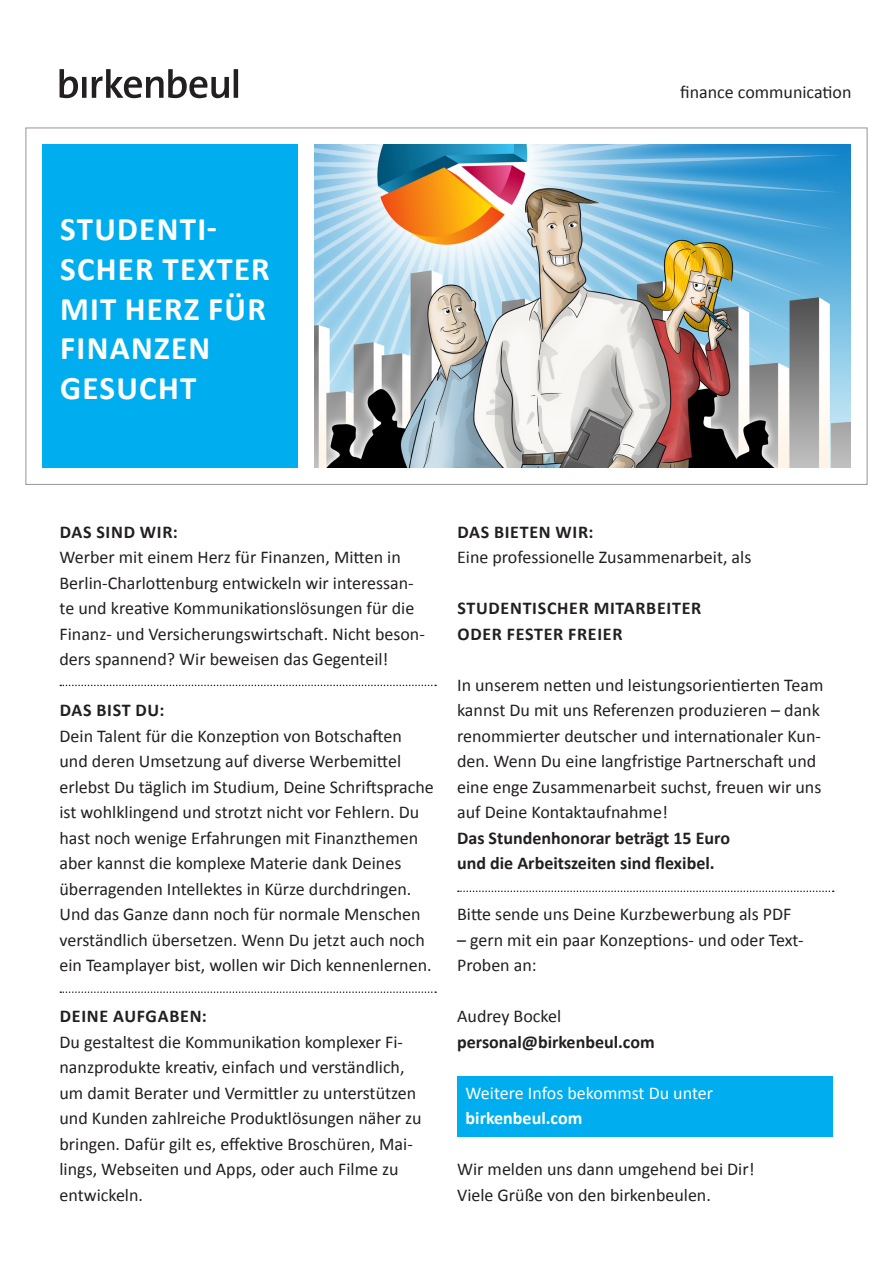
<style>
.page{position:relative;width:893px;height:1263px;background:#fff}
.page>*{position:absolute;margin:0;border:0;box-sizing:border-box;transform-origin:0 0}
.t1{font:700 33px/39.6px "Calibri";letter-spacing:.04em;color:#fff}
.t2{font:18px/25.5px "Calibri";color:#231f20}
.t3{font:700 18px/25.5px "Calibri";letter-spacing:.04em;color:#231f20}
.t4{font:700 18px/25.5px "Calibri";color:#231f20}
.t5{font:18px "Calibri";color:#fff}
.t6{font:700 18px "Calibri";color:#fff}
</style>
<div class="page">
<div style="left:43px;top:145px;width:255px;height:323px;background:#00aeef"></div>
<img style="left:315px;top:145px;width:535px;height:323px">
<svg style="left:60px;top:69px;width:178px;height:29px"></svg>
<svg style="left:60px;top:685px;width:376px;height:1px"></svg>
<svg style="left:60px;top:991px;width:376px;height:2px"></svg>
<svg style="left:458px;top:890px;width:376px;height:2px"></svg>
<div style="left:457px;top:1076px;width:376px;height:61px;background:#00aeef"></div>
<p class="t1" style="left:60px;top:210px;width:211px">STUDENTI-<br>SCHER TEXTER<br>MIT HERZ FÜR<br>FINANZEN</p>
<p class="t1" style="left:60px;top:368px;width:138px">GESUCHT</p>
<p class="t2" style="left:680px;top:79px;width:173px">finance communication</p>
<p class="t3" style="left:60px;top:519px;width:119px">DAS SIND WIR:</p>
<p class="t2" style="left:60px;top:545px;width:367px">Werber mit einem Herz für Finanzen, Mitten in Berlin-Charlottenburg entwickeln wir interessan&shy;te und kreative Kommunikationslösungen für die Finanz- und Versicherungswirtschaft. Nicht beson&shy;ders spannend? Wir beweisen das Gegenteil!</p>
<p class="t3" style="left:60px;top:698px;width:106px">DAS BIST DU:</p>
<p class="t2" style="left:60px;top:723px;width:376px">Dein Talent für die Konzeption von Botschaften und deren Umsetzung auf diverse Werbemittel erlebst Du täglich im Studium, Deine Schriftsprache ist wohlklingend und strotzt nicht vor Fehlern. Du hast noch wenige Erfahrungen mit Finanzthemen aber kannst die komplexe Materie dank Deines überragenden Intellektes in Kürze durchdringen.<br>Und das Ganze dann noch für normale Menschen verständlich übersetzen. Wenn Du jetzt auch noch ein Teamplayer bist, wollen wir Dich kennenlernen.</p>
<p class="t3" style="left:60px;top:1004px;width:148px">DEINE AUFGABEN:</p>
<p class="t2" style="left:60px;top:1029px;width:364px">Du gestaltest die Kommunikation komplexer Fi&shy;nanzprodukte kreativ, einfach und verständlich, um damit Berater und Vermittler zu unterstützen und Kunden zahlreiche Produktlösungen näher zu bringen. Dafür gilt es, effektive Broschüren, Mai&shy;lings, Webseiten und Apps, oder auch Filme zu entwickeln.</p>
<p class="t3" style="left:457px;top:519px;width:138px">DAS BIETEN WIR:</p>
<p class="t2" style="left:457px;top:545px;width:296px">Eine professionelle Zusammenarbeit, als</p>
<p class="t3" style="left:457px;top:596px;width:245px">STUDENTISCHER MITARBEITER<br>ODER FESTER FREIER</p>
<p class="t2" style="left:457px;top:672px;width:368px">In unserem netten und leistungsorientierten Team kannst Du mit uns Referenzen produzieren – dank renommierter deutscher und internationaler Kun&shy;den. Wenn Du eine langfristige Partnerschaft und eine enge Zusammenarbeit suchst, freuen wir uns auf Deine Kontaktaufnahme!</p>
<p class="t4" style="left:457px;top:825px;width:274px">Das Stundenhonorar beträgt 15 Euro und die Arbeitszeiten sind flexibel.</p>
<p class="t2" style="left:457px;top:902px;width:336px">Bitte sende uns Deine Kurzbewerbung als PDF</p>
<p class="t2" style="left:457px;top:927px;width:348px">– gern mit ein paar Konzeptions- und oder Text-<br>Proben an:</p>
<p class="t2" style="left:457px;top:1004px;width:106px">Audrey Bockel</p>
<p class="t4" style="left:457px;top:1029px;width:199px">personal@birkenbeul.com</p>
<p class="t5" style="left:466px;top:1081px;width:249px">Weitere Infos bekommst Du unter</p>
<p class="t6" style="left:466px;top:1107px;width:118px">birkenbeul.com</p>
<p class="t2" style="left:457px;top:1157px;width:299px">Wir melden uns dann umgehend bei Dir!</p>
<p class="t2" style="left:457px;top:1182px;width:255px">Viele Grüße von den birkenbeulen.</p>
</div>
